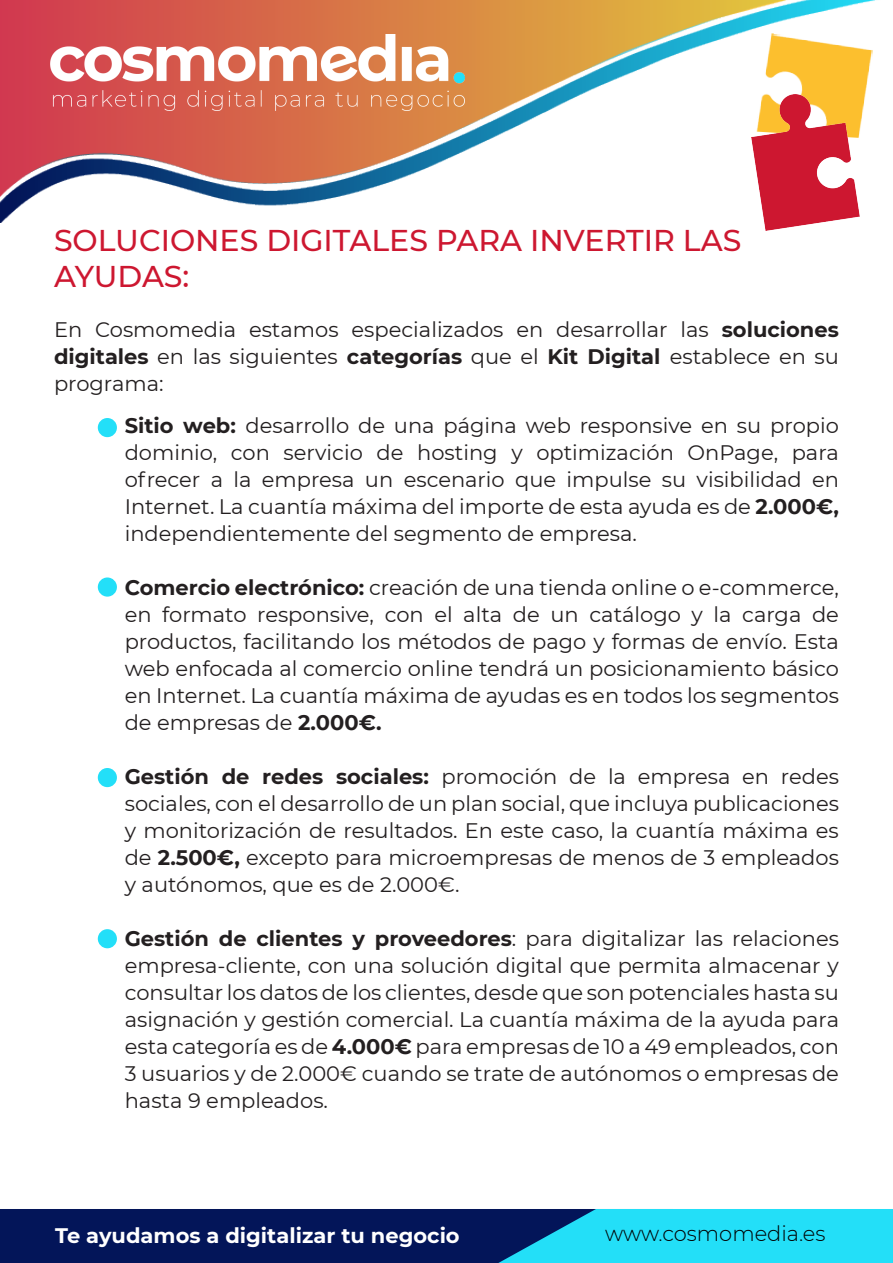
<style>
.page{position:relative;width:893px;height:1263px;background:#fff}
.page>*{position:absolute;margin:0;border:0;box-sizing:border-box;transform-origin:0 0}
.t1{font:500 30px "Montserrat";color:#cd1730}
.t2{font:21px/27px "Montserrat";color:#231f20;text-align:justify}
.t3{font:700 21px "Montserrat";color:#fff}
.t4{font:300 21px "Montserrat";color:#000001}
.s1{font-weight:700}
</style>
<div class="page">
<img style="left:0;top:0;width:877px;height:222px">
<img style="left:757px;top:33px;width:116px;height:105px">
<img style="left:751px;top:94px;width:108px;height:136px">
<img style="left:51px;top:34px;width:414px;height:77px">
<div style="left:98px;top:418px;width:19px;height:19px;background:#23dff8;border-radius:50%"></div>
<div style="left:98px;top:577px;width:19px;height:20px;background:#23dff8;border-radius:50%"></div>
<div style="left:98px;top:768px;width:19px;height:19px;background:#23dff8;border-radius:50%"></div>
<svg style="left:0;top:1209px;width:893px;height:54px;background:#0f6396"></svg>
<div style="left:98px;top:929px;width:19px;height:19px;background:#23dff8;border-radius:50%"></div>
<p class="t1" style="left:54px;top:219px;width:689px">SOLUCIONES DIGITALES PARA INVERTIR LAS</p>
<p class="t1" style="left:54px;top:255px;width:137px">AYUDAS:</p>
<p class="t2" style="left:54px;top:315px;width:786px">En Cosmomedia estamos especializados en desarrollar las <span class="s1">soluciones digitales</span> en las siguientes <span class="s1">categorías</span> que el <span class="s1">Kit Digital</span> establece en su programa:</p>
<p class="t2" style="left:125px;top:411px;width:716px"><span class="s1">Sitio web:</span> desarrollo de una página web responsive en su propio dominio, con servicio de hosting y optimización OnPage, para ofrecer a la empresa un escenario que impulse su visibilidad en Internet. La cuantía máxima del importe de esta ayuda es de <span class="s1">2.000€, </span>independientemente del segmento de empresa.</p>
<p class="t2" style="left:125px;top:573px;width:716px"><span class="s1">Comercio electrónico:</span> creación de una tienda online o e-commerce, en formato responsive, con el alta de un catálogo y la carga de productos, facilitando los métodos de pago y formas de envío. Esta web enfocada al comercio online tendrá un posicionamiento básico en Internet. La cuantía máxima de ayudas es en todos los segmentos de empresas de <span class="s1">2.000€.</span></p>
<p class="t2" style="left:125px;top:762px;width:716px"><span class="s1">Gestión de redes sociales:</span> promoción de la empresa en redes sociales, con el desarrollo de un plan social, que incluya publicaciones y monitorización de resultados. En este caso, la cuantía máxima es de <span class="s1">2.500€,</span> excepto para microempresas de menos de 3 empleados y autónomos, que es de 2.000€.</p>
<p class="t2" style="left:125px;top:924px;width:716px"><span class="s1">Gestión de clientes y proveedores</span>: para digitalizar las relaciones empresa-cliente, con una solución digital que permita almacenar y consultar los datos de los clientes, desde que son potenciales hasta su asignación y gestión comercial. La cuantía máxima de la ayuda para esta categoría es de <span class="s1">4.000€</span> para empresas de 10 a 49 empleados, con 3 usuarios y de 2.000€ cuando se trate de autónomos o empresas de hasta 9 empleados.</p>
<p class="t3" style="left:55px;top:1220px;width:406px">Te ayudamos a digitalizar tu negocio</p>
<p class="t4" style="left:605px;top:1219px;width:222px">www.cosmomedia.es</p>
</div>
